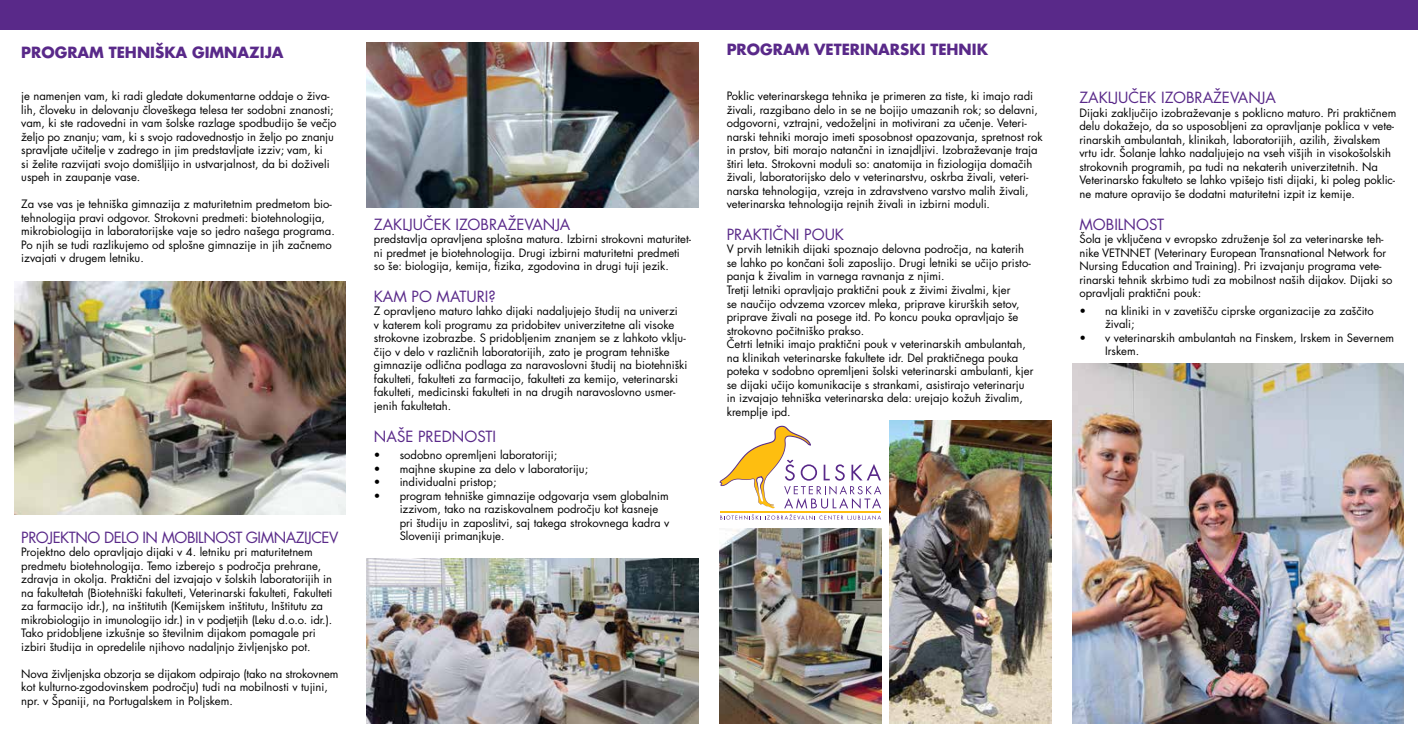
<style>
.page{position:relative;width:1418px;height:745px;background:#fff}
.page>*{position:absolute;margin:0;border:0;box-sizing:border-box;transform-origin:0 0}
.t1{font:15px "Futura LT Pro";color:#592989}
.t2{font:700 15px "Futura LT Pro";color:#592989}
.t3{font:15px "Futura LT Pro";letter-spacing:-.03em;color:#592989}
.t4{font:11.25px/13.5px "Futura LT Pro";color:#000}
</style>
<div class="page">
<div style="left:0;top:0;width:1417px;height:29px;background:#592989"></div>
<img style="left:367px;top:43px;width:331px;height:164px">
<img style="left:14px;top:281px;width:331px;height:233px">
<img style="left:1072px;top:363px;width:331px;height:360px">
<img style="left:367px;top:558px;width:331px;height:165px">
<img style="left:889px;top:420px;width:162px;height:303px">
<img style="left:719px;top:528px;width:162px;height:195px">
<svg style="left:719px;top:425px;width:162px;height:83px"></svg>
<hr style="left:720px;top:511px;width:161px;height:1px;background:#febe10">
<svg style="left:720px;top:514px;width:161px;height:5px"></svg>
<h1 class="t2" style="left:21px;top:41px;width:264px">PROGRAM TEHNIŠKA GIMNAZIJA</h1>
<p class="t4" style="left:21px;top:89px;width:317px">je namenjen vam, ki radi gledate dokumentarne oddaje o živa&shy;lih, človeku in delovanju človeškega telesa ter sodobni znanosti; vam, ki ste radovedni in vam šolske razlage spodbudijo še večjo željo po znanju; vam, ki s svojo radovednostjo in željo po znanju spravljate učitelje v zadrego in jim predstavljate izziv; vam, ki<br>si želite razvijati svojo domišljijo in ustvarjalnost, da bi doživeli uspeh in zaupanje vase.</p>
<p class="t4" style="left:21px;top:197px;width:315px">Za vse vas je tehniška gimnazija z maturitetnim predmetom bio&shy;tehnologija pravi odgovor. Strokovni predmeti: biotehnologija, mikrobiologija in laboratorijske vaje so jedro našega programa.<br>Po njih se tudi razlikujemo od splošne gimnazije in jih začnemo izvajati v drugem letniku.</p>
<h1 class="t3" style="left:21px;top:526px;width:319px">PROJEKTNO DELO IN MOBILNOST GIMNAZIJCEV</h1>
<p class="t4" style="left:21px;top:545px;width:313px">Projektno delo opravljajo dijaki v 4. letniku pri maturitetnem predmetu biotehnologija. Temo izberejo s področja prehrane, zdravja in okolja. Praktični del izvajajo v šolskih laboratorijih in na fakultetah (Biotehniški fakulteti, Veterinarski fakulteti, Fakulteti za farmacijo idr.), na inštitutih (Kemijskem inštitutu, Inštitutu za mikrobiologijo in imunologijo idr.) in v podjetjih (Leku d.o.o. idr.).<br>Tako pridobljene izkušnje so številnim dijakom pomagale pri izbiri študija in opredelile njihovo nadaljnjo življenjsko pot.</p>
<p class="t4" style="left:21px;top:666px;width:319px">Nova življenjska obzorja se dijakom odpirajo (tako na strokovnem kot kulturno-zgodovinskem področju) tudi na mobilnosti v tujini, npr. v Španiji, na Portugalskem in Poljskem.</p>
<h1 class="t1" style="left:374px;top:214px;width:198px">ZAKLJUČEK IZOBRAŽEVANJA</h1>
<p class="t4" style="left:374px;top:232px;width:319px">predstavlja opravljena splošna matura. Izbirni strokovni maturitet&shy;ni predmet je biotehnologija. Drugi izbirni maturitetni predmeti so še: biologija, kemija, fizika, zgodovina in drugi tuji jezik.</p>
<h1 class="t1" style="left:374px;top:286px;width:123px">KAM PO MATURI?</h1>
<p class="t4" style="left:374px;top:304px;width:315px">Z opravljeno maturo lahko dijaki nadaljujejo študij na univerzi<br>v katerem koli programu za pridobitev univerzitetne ali visoke strokovne izobrazbe. S pridobljenim znanjem se z lahkoto vklju&shy;čijo v delo v različnih laboratorijih, zato je program tehniške gimnazije odlična podlaga za naravoslovni študij na biotehniški fakulteti, fakulteti za farmacijo, fakulteti za kemijo, veterinarski fakulteti, medicinski fakulteti in na drugih naravoslovno usmer&shy;jenih fakultetah.</p>
<h1 class="t1" style="left:374px;top:425px;width:124px">NAŠE PREDNOSTI</h1>
<p class="t4" style="left:374px;top:448px;width:8px;text-align:justify">• • • •</p>
<p class="t4" style="left:400px;top:448px;width:271px">sodobno opremljeni laboratoriji;<br>majhne skupine za delo v laboratoriju;<br>individualni pristop;<br>program tehniške gimnazije odgovarja vsem globalnim izzivom, tako na raziskovalnem področju kot kasneje pri študiju in zaposlitvi, saj takega strokovnega kadra v Sloveniji primanjkuje.</p>
<h1 class="t2" style="left:726px;top:38px;width:263px">PROGRAM VETERINARSKI TEHNIK</h1>
<p class="t4" style="left:726px;top:89px;width:317px">Poklic veterinarskega tehnika je primeren za tiste, ki imajo radi živali, razgibano delo in se ne bojijo umazanih rok; so delavni, odgovorni, vztrajni, vedoželjni in motivirani za učenje. Veteri&shy;narski tehniki morajo imeti sposobnost opazovanja, spretnost rok in prstov, biti morajo natančni in iznajdljivi. Izobraževanje traja štiri leta. Strokovni moduli so: anatomija in fiziologija domačih živali, laboratorijsko delo v veterinarstvu, oskrba živali, veteri&shy;narska tehnologija, vzreja in zdravstveno varstvo malih živali, veterinarska tehnologija rejnih živali in izbirni moduli.</p>
<h1 class="t1" style="left:726px;top:224px;width:119px">PRAKTIČNI POUK</h1>
<p class="t4" style="left:726px;top:242px;width:308px">V prvih letnikih dijaki spoznajo delovna področja, na katerih se lahko po končani šoli zaposlijo. Drugi letniki se učijo pristo&shy;panja k živalim in varnega ravnanja z njimi.<br>Tretji letniki opravljajo praktični pouk z živimi živalmi, kjer<br>se naučijo odvzema vzorcev mleka, priprave kirurških setov, priprave živali na posege itd. Po koncu pouka opravljajo še strokovno počitniško prakso.<br>Četrti letniki imajo praktični pouk v veterinarskih ambulantah, na klinikah veterinarske fakultete idr. Del praktičnega pouka poteka v sodobno opremljeni šolski veterinarski ambulanti, kjer se dijaki učijo komunikacije s strankami, asistirajo veterinarju in izvajajo tehniška veterinarska dela: urejajo kožuh živalim, kremplje ipd.</p>
<h1 class="t1" style="left:1079px;top:87px;width:198px">ZAKLJUČEK IZOBRAŽEVANJA</h1>
<p class="t4" style="left:1079px;top:106px;width:318px">Dijaki zaključijo izobraževanje s poklicno maturo. Pri praktičnem delu dokažejo, da so usposobljeni za opravljanje poklica v vete&shy;rinarskih ambulantah, klinikah, laboratorijih, azilih, živalskem vrtu idr. Šolanje lahko nadaljujejo na vseh višjih in visokošolskih strokovnih programih, pa tudi na nekaterih univerzitetnih. Na Veterinarsko fakulteto se lahko vpišejo tisti dijaki, ki poleg poklic&shy;ne mature opravijo še dodatni maturitetni izpit iz kemije.</p>
<h1 class="t1" style="left:1079px;top:213px;width:86px">MOBILNOST</h1>
<p class="t4" style="left:1079px;top:232px;width:315px">Šola je vključena v evropsko združenje šol za veterinarske teh&shy;nike VETNNET (Veterinary European Transnational Network for Nursing Education and Training). Pri izvajanju programa vete&shy;rinarski tehnik skrbimo tudi za mobilnost naših dijakov. Dijaki so opravljali praktični pouk:</p>
<p class="t4" style="left:1079px;top:303px;width:8px">•</p>
<p class="t4" style="left:1079px;top:330px;width:8px">•</p>
<p class="t4" style="left:1105px;top:303px;width:290px">na kliniki in v zavetišču ciprske organizacije za zaščito živali;<br>v veterinarskih ambulantah na Finskem, Irskem in Severnem Irskem.</p>
</div>
